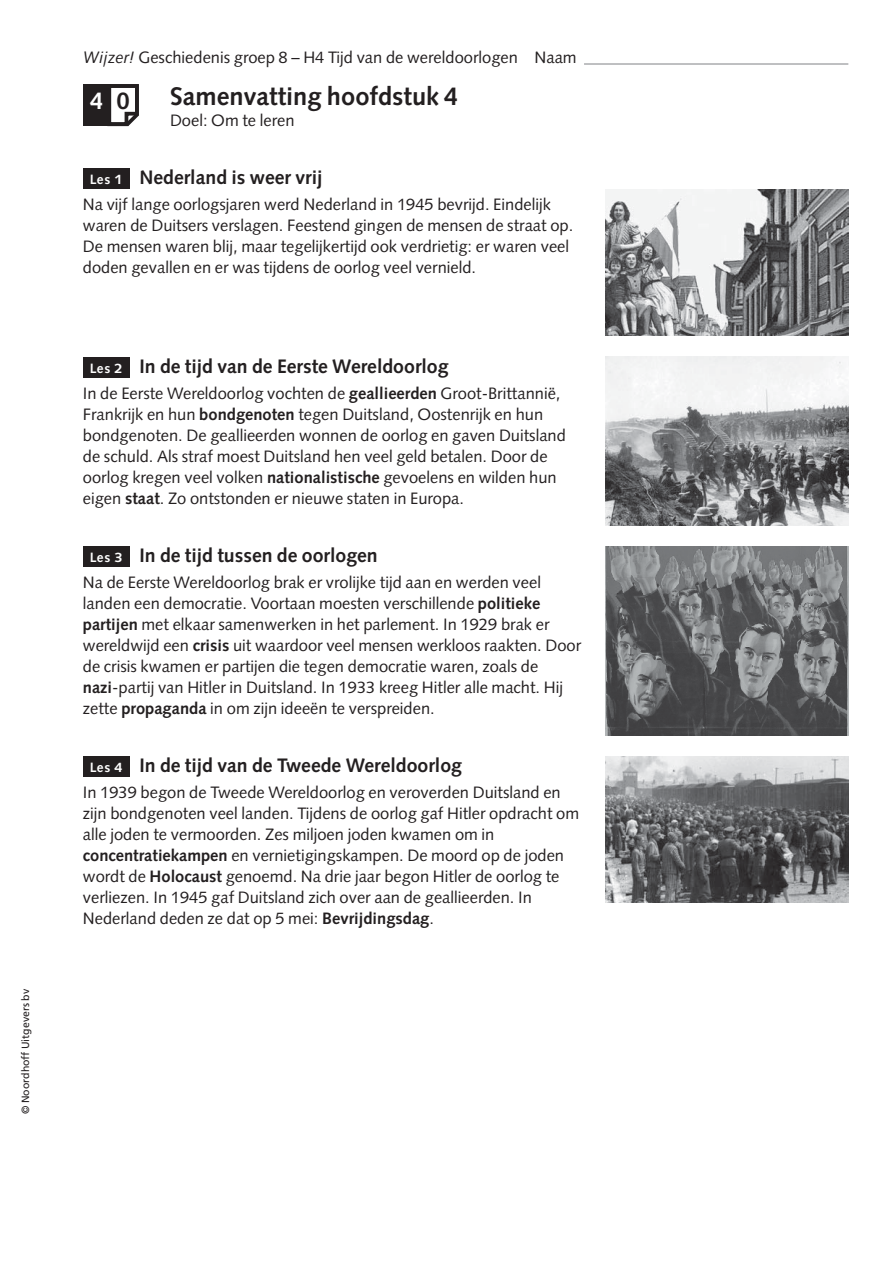
<style>
.page{position:relative;width:893px;height:1263px;background:#fff}
.page>*{position:absolute;margin:0;border:0;box-sizing:border-box;transform-origin:0 0}
.t1{font:700 25.5px "Syntax LT Std";color:#231f20}
.t2{font:700 24px "Syntax LT Std";color:#fff}
.t3{font:700 19.5px "Syntax LT Std";color:#231f20}
.t4{font:16.5px/21px "Syntax LT Std";color:#231f20}
.t5{font:10.5px "Frutiger LT Std";color:#231f20}
.s1{font-style:italic}
.s2{color:#231f20}
.s3{font-size:13.5px;color:#fff}
.s4{font-weight:700}
</style>
<div class="page">
<hr style="left:584px;top:64px;width:264px;height:1px;background:#808285">
<div style="left:83px;top:168px;width:47px;height:21px;background:#231f20"></div>
<div style="left:83px;top:357px;width:47px;height:21px;background:#231f20"></div>
<div style="left:83px;top:546px;width:47px;height:21px;background:#231f20"></div>
<div style="left:83px;top:756px;width:47px;height:21px;background:#231f20"></div>
<div style="left:83px;top:84px;width:28px;height:42px;background:#231f20"></div>
<svg style="left:107px;top:84px;width:32px;height:43px"></svg>
<img style="left:606px;top:189px;width:242px;height:146px">
<img style="left:606px;top:357px;width:242px;height:168px">
<img style="left:606px;top:546px;width:242px;height:189px">
<img style="left:606px;top:756px;width:242px;height:147px">
<p class="t5" style="left:21px;top:1114px;width:126px;rotate:-90deg">© Noordhoff Uitgevers bv</p>
<p class="t4" style="left:83px;top:48px;width:495px"><span class="s1">Wijzer!</span> Geschiedenis groep 8 – H4 Tijd van de wereldoorlogen Naam</p>
<h1 class="t1" style="left:170px;top:85px;width:290px">Samenvatting hoofdstuk 4</h1>
<p class="t4" style="left:170px;top:111px;width:126px">Doel: Om te leren</p>
<h2 class="t2" style="left:90px;top:90px;width:41px">4 <span class="s2">0</span></h2>
<p class="t3" style="left:90px;top:169px;width:234px"><span class="s3">Les 1</span> Nederland is weer vrij</p>
<p class="t4" style="left:83px;top:195px;width:492px">Na vijf lange oorlogsjaren werd Nederland in 1945 bevrijd. Eindelijk waren de Duitsers verslagen. Feestend gingen de mensen de straat op.<br>De mensen waren blij, maar tegelijkertijd ook verdrietig: er waren veel doden gevallen en er was tijdens de oorlog veel vernield.</p>
<p class="t3" style="left:90px;top:358px;width:360px"><span class="s3">Les 2</span> In de tijd van de Eerste Wereldoorlog</p>
<p class="t4" style="left:83px;top:384px;width:485px">In de Eerste Wereldoorlog vochten de <span class="s4">geallieerden</span> Groot-Brittannië, Frankrijk en hun <span class="s4">bondgenoten</span> tegen Duitsland, Oostenrijk en hun bondgenoten. De geallieerden wonnen de oorlog en gaven Duitsland de schuld. Als straf moest Duitsland hen veel geld betalen. Door de oorlog kregen veel volken <span class="s4">nationalistische</span> gevoelens en wilden hun eigen <span class="s4">staat</span>. Zo ontstonden er nieuwe staten in Europa.</p>
<p class="t3" style="left:90px;top:547px;width:289px"><span class="s3">Les 3</span> In de tijd tussen de oorlogen</p>
<p class="t4" style="left:83px;top:573px;width:500px">Na de Eerste Wereldoorlog brak er vrolijke tijd aan en werden veel landen een democratie. Voortaan moesten verschillende <span class="s4">politieke partijen</span> met elkaar samenwerken in het parlement. In 1929 brak er wereldwijd een <span class="s4">crisis</span> uit waardoor veel mensen werkloos raakten. Door de crisis kwamen er partijen die tegen democratie waren, zoals de <span class="s4">nazi</span>-partij van Hitler in Duitsland. In 1933 kreeg Hitler alle macht. Hij zette <span class="s4">propaganda</span> in om zijn ideeën te verspreiden.</p>
<p class="t3" style="left:90px;top:757px;width:374px"><span class="s3">Les 4</span> In de tijd van de Tweede Wereldoorlog</p>
<p class="t4" style="left:83px;top:783px;width:498px">In 1939 begon de Tweede Wereldoorlog en veroverden Duitsland en zijn bondgenoten veel landen. Tijdens de oorlog gaf Hitler opdracht om alle joden te vermoorden. Zes miljoen joden kwamen om in <span class="s4">concentratiekampen</span> en vernietigingskampen. De moord op de joden wordt de <span class="s4">Holocaust</span> genoemd. Na drie jaar begon Hitler de oorlog te verliezen. In 1945 gaf Duitsland zich over aan de geallieerden. In Nederland deden ze dat op 5 mei: <span class="s4">Bevrijdingsdag</span>.</p>
</div>
